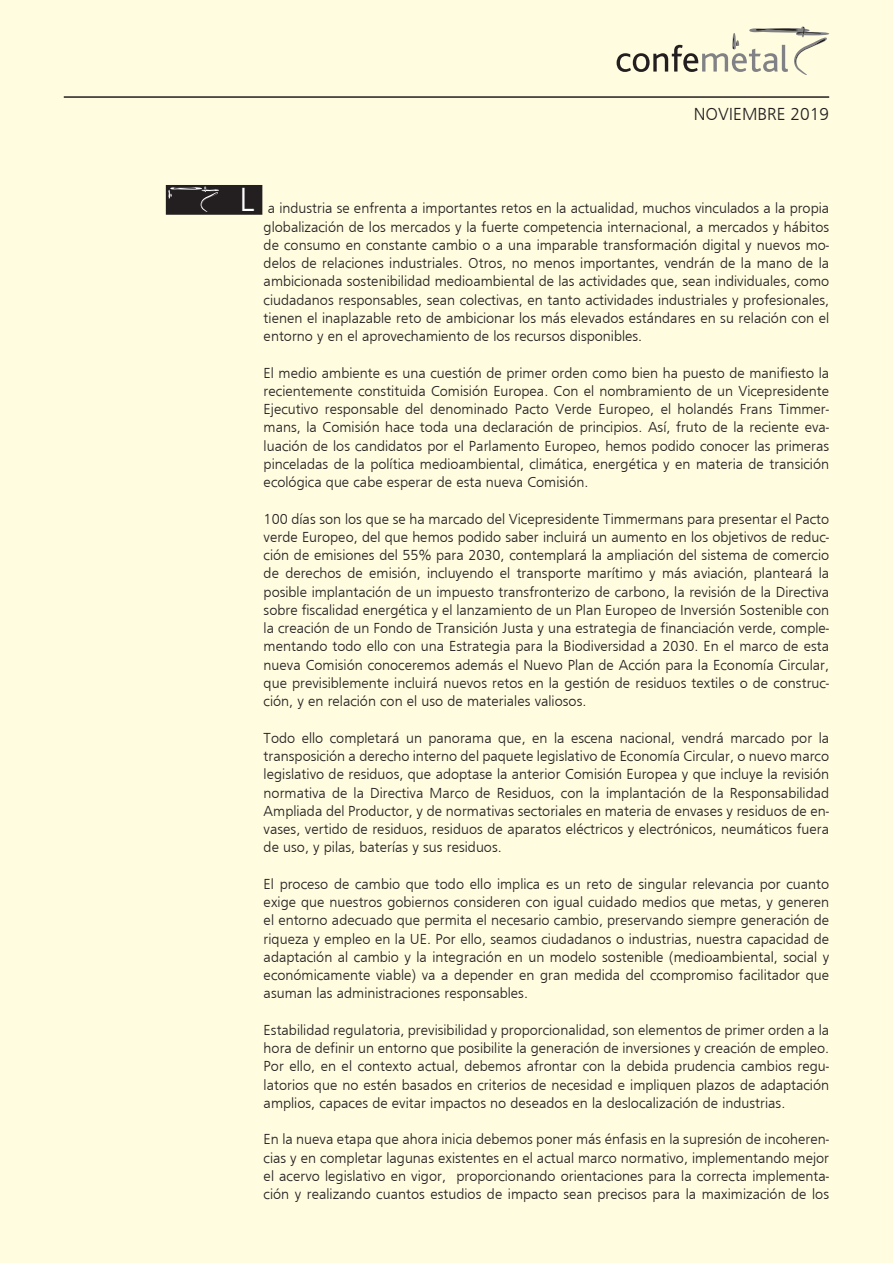
<style>
.page{position:relative;width:893px;height:1263px;background:#fffce0}
.page>*{position:absolute;margin:0;border:0;box-sizing:border-box;transform-origin:0 0}
.t1{font:300 34.5px "Frugal Sans";color:#fff}
.t2{font:300 18px "Frugal Sans";color:#231f20}
.t3{font:300 15px/18.3px "Frugal Sans";color:#231f20;text-align:justify}
</style>
<div class="page">
<hr style="left:64px;top:96px;width:765px;height:2px;background:#231f20">
<svg style="left:617px;top:27px;width:212px;height:48px"></svg>
<div style="left:167px;top:186px;width:95px;height:28px;background:#231f20"></div>
<div style="left:166px;top:185px;width:96px;height:30px;border:2px solid #231f20"></div>
<svg style="left:168px;top:186px;width:51px;height:26px"></svg>
<p class="t2" style="left:694px;top:104px;width:137px">NOVIEMBRE 2019</p>
<p class="t1" style="left:240px;top:180px;width:17px">L</p>
<p class="t3" style="left:264px;top:199px;width:567px">a industria se enfrenta a importantes retos en la actualidad, muchos vinculados a la propia globalización de los mercados y la fuerte competencia internacional, a mercados y hábitos de consumo en constante cambio o a una imparable transformación digital y nuevos mo&shy;delos de relaciones industriales. Otros, no menos importantes, vendrán de la mano de la ambicionada sostenibilidad medioambiental de las actividades que, sean individuales, como ciudadanos responsables, sean colectivas, en tanto actividades industriales y profesionales, tienen el inaplazable reto de ambicionar los más elevados estándares en su relación con el entorno y en el aprovechamiento de los recursos disponibles.</p>
<p class="t3" style="left:264px;top:363px;width:567px">El medio ambiente es una cuestión de primer orden como bien ha puesto de manifiesto la recientemente constituida Comisión Europea. Con el nombramiento de un Vicepresidente Ejecutivo responsable del denominado Pacto Verde Europeo, el holandés Frans Timmer&shy;mans, la Comisión hace toda una declaración de principios. Así, fruto de la reciente eva&shy;luación de los candidatos por el Parlamento Europeo, hemos podido conocer las primeras pinceladas de la política medioambiental, climática, energética y en materia de transición ecológica que cabe esperar de esta nueva Comisión.</p>
<p class="t3" style="left:264px;top:509px;width:567px">100 días son los que se ha marcado del Vicepresidente Timmermans para presentar el Pacto verde Europeo, del que hemos podido saber incluirá un aumento en los objetivos de reduc&shy;ción de emisiones del 55% para 2030, contemplará la ampliación del sistema de comercio de derechos de emisión, incluyendo el transporte marítimo y más aviación, planteará la posible implantación de un impuesto transfronterizo de carbono, la revisión de la Directiva sobre fiscalidad energética y el lanzamiento de un Plan Europeo de Inversión Sostenible con la creación de un Fondo de Transición Justa y una estrategia de financiación verde, comple&shy;mentando todo ello con una Estrategia para la Biodiversidad a 2030. En el marco de esta nueva Comisión conoceremos además el Nuevo Plan de Acción para la Economía Circular, que previsiblemente incluirá nuevos retos en la gestión de residuos textiles o de construc&shy;ción, y en relación con el uso de materiales valiosos.</p>
<p class="t3" style="left:264px;top:728px;width:567px">Todo ello completará un panorama que, en la escena nacional, vendrá marcado por la transposición a derecho interno del paquete legislativo de Economía Circular, o nuevo marco legislativo de residuos, que adoptase la anterior Comisión Europea y que incluye la revisión normativa de la Directiva Marco de Residuos, con la implantación de la Responsabilidad Ampliada del Productor, y de normativas sectoriales en materia de envases y residuos de en&shy;vases, vertido de residuos, residuos de aparatos eléctricos y electrónicos, neumáticos fuera de uso, y pilas, baterías y sus residuos.</p>
<p class="t3" style="left:264px;top:874px;width:567px">El proceso de cambio que todo ello implica es un reto de singular relevancia por cuanto exige que nuestros gobiernos consideren con igual cuidado medios que metas, y generen el entorno adecuado que permita el necesario cambio, preservando siempre generación de riqueza y empleo en la UE. Por ello, seamos ciudadanos o industrias, nuestra capacidad de adaptación al cambio y la integración en un modelo sostenible (medioambiental, social y económicamente viable) va a depender en gran medida del ccompromiso facilitador que asuman las administraciones responsables.</p>
<p class="t3" style="left:264px;top:1021px;width:567px">Estabilidad regulatoria, previsibilidad y proporcionalidad, son elementos de primer orden a la hora de definir un entorno que posibilite la generación de inversiones y creación de empleo.<br>Por ello, en el contexto actual, debemos afrontar con la debida prudencia cambios regu&shy;latorios que no estén basados en criterios de necesidad e impliquen plazos de adaptación amplios, capaces de evitar impactos no deseados en la deslocalización de industrias.</p>
<p class="t3" style="left:264px;top:1130px;width:567px">En la nueva etapa que ahora inicia debemos poner más énfasis en la supresión de incoheren&shy;cias y en completar lagunas existentes en el actual marco normativo, implementando mejor el acervo legislativo en vigor, proporcionando orientaciones para la correcta implementa&shy;ción y realizando cuantos estudios de impacto sean precisos para la maximización de los</p>
</div>
